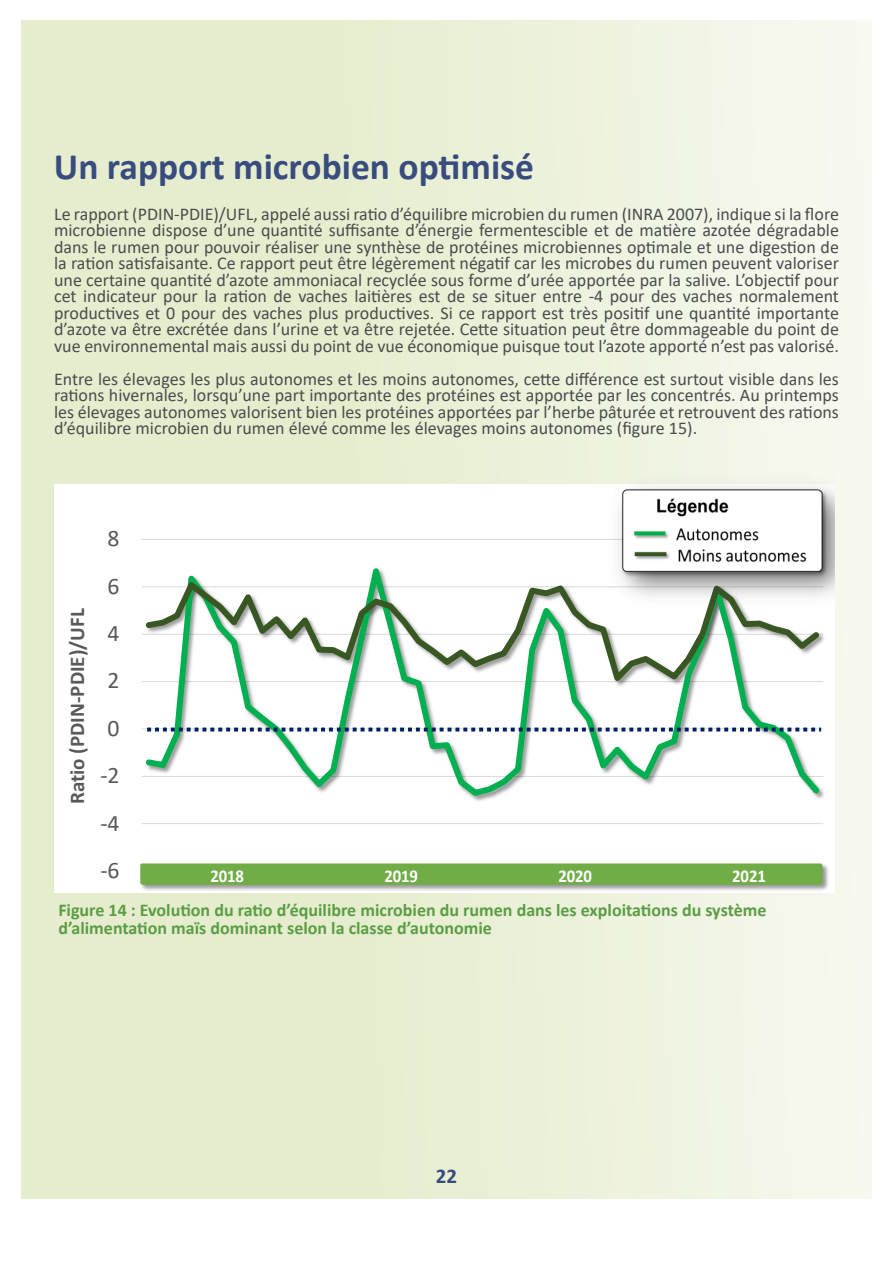
<style>
.page{position:relative;width:893px;height:1263px;background:#fff}
.page>*{position:absolute;margin:0;border:0;box-sizing:border-box;transform-origin:0 0}
.t1{font:700 37.5px "Calibri";color:#394c7e}
.t2{font:23.7px "Calibri";color:#595959}
.t3{font:700 21px "Calibri";color:#595959}
.t4{font:700 21px "Calibri";color:#394c7e}
.t5{font:18px/16.5px "Calibri";color:#4b4c4d;text-align:justify}
.t6{font:700 18px/18px "Calibri";color:#5a9d44}
.t7{font:700 18px "Calibri";letter-spacing:-.005em;color:#fff;scale:.93 1}
</style>
<div class="page">
<div style="left:21px;top:20px;width:851px;height:1178px;background:linear-gradient(to right,#e2eac6,#f4f7eb)"></div>
<div style="left:54px;top:484px;width:781px;height:408px;background:#fff"></div>
<hr style="left:142px;top:823px;width:681px;height:1px;background:#d9d9d9">
<hr style="left:142px;top:539px;width:681px;height:1px;background:#d9d9d9">
<svg style="left:142px;top:568px;width:682px;height:231px"></svg>
<svg style="left:142px;top:576px;width:682px;height:113px"></svg>
<img style="left:600px;top:468px;width:235px;height:152px">
<img style="left:620px;top:488px;width:210px;height:91px">
<svg style="left:147px;top:727px;width:674px;height:4px"></svg>
<img style="left:137px;top:864px;width:694px;height:29px">
<div style="left:140px;top:863px;width:683px;height:22px;background:#70ad47"></div>
<div style="left:729px;top:502px;width:10px;height:12px;background:#fff"></div>
<p class="t1" style="left:54px;top:140px;width:482px">Un rapport microbien optimisé</p>
<p class="t5" style="left:54px;top:205px;width:786px">Le rapport (PDIN-PDIE)/UFL, appelé aussi ratio d’équilibre microbien du rumen (INRA 2007), indique si la flore microbienne dispose d’une quantité suffisante d’énergie fermentescible et de matière azotée dégradable dans le rumen pour pouvoir réaliser une synthèse de protéines microbiennes optimale et une digestion de la ration satisfaisante. Ce rapport peut être légèrement négatif car les microbes du rumen peuvent valoriser une certaine quantité d’azote ammoniacal recyclée sous forme d’urée apportée par la salive. L’objectif pour cet indicateur pour la ration de vaches laitières est de se situer entre -4 pour des vaches normalement productives et 0 pour des vaches plus productives. Si ce rapport est très positif une quantité importante d’azote va être excrétée dans l’urine et va être rejetée. Cette situation peut être dommageable du point de vue environnemental mais aussi du point de vue économique puisque tout l’azote apporté n’est pas valorisé.</p>
<p class="t5" style="left:54px;top:370px;width:786px">Entre les élevages les plus autonomes et les moins autonomes, cette différence est surtout visible dans les rations hivernales, lorsqu’une part importante des protéines est apportée par les concentrés. Au printemps les élevages autonomes valorisent bien les protéines apportées par l’herbe pâturée et retrouvent des rations d’équilibre microbien du rumen élevé comme les élevages moins autonomes (figure 15).</p>
<p class="t2" style="left:108px;top:522px;width:14px">8</p>
<p class="t3" style="left:63px;top:804px;width:197px;rotate:-90deg">Ratio (PDIN-PDIE)/UFL</p>
<p class="t2" style="left:108px;top:569px;width:14px">6</p>
<p class="t2" style="left:108px;top:617px;width:14px">4</p>
<p class="t2" style="left:108px;top:664px;width:14px">2</p>
<p class="t2" style="left:108px;top:711px;width:14px">0</p>
<p class="t2" style="left:100px;top:759px;width:21px">-2</p>
<p class="t2" style="left:100px;top:806px;width:21px">-4</p>
<p class="t2" style="left:100px;top:854px;width:21px">-6</p>
<p class="t7" style="left:210px;top:863px;width:38px">2018</p>
<p class="t7" style="left:384px;top:863px;width:38px">2019</p>
<p class="t7" style="left:558px;top:863px;width:38px">2020</p>
<p class="t7" style="left:732px;top:863px;width:38px">2021</p>
<p class="t6" style="left:58px;top:901px;width:710px">Figure 14 : Evolution du ratio d’équilibre microbien du rumen dans les exploitations du système d’alimentation maïs dominant selon la classe d’autonomie</p>
<p class="t4" style="left:436px;top:1161px;width:23px">22</p>
</div>
